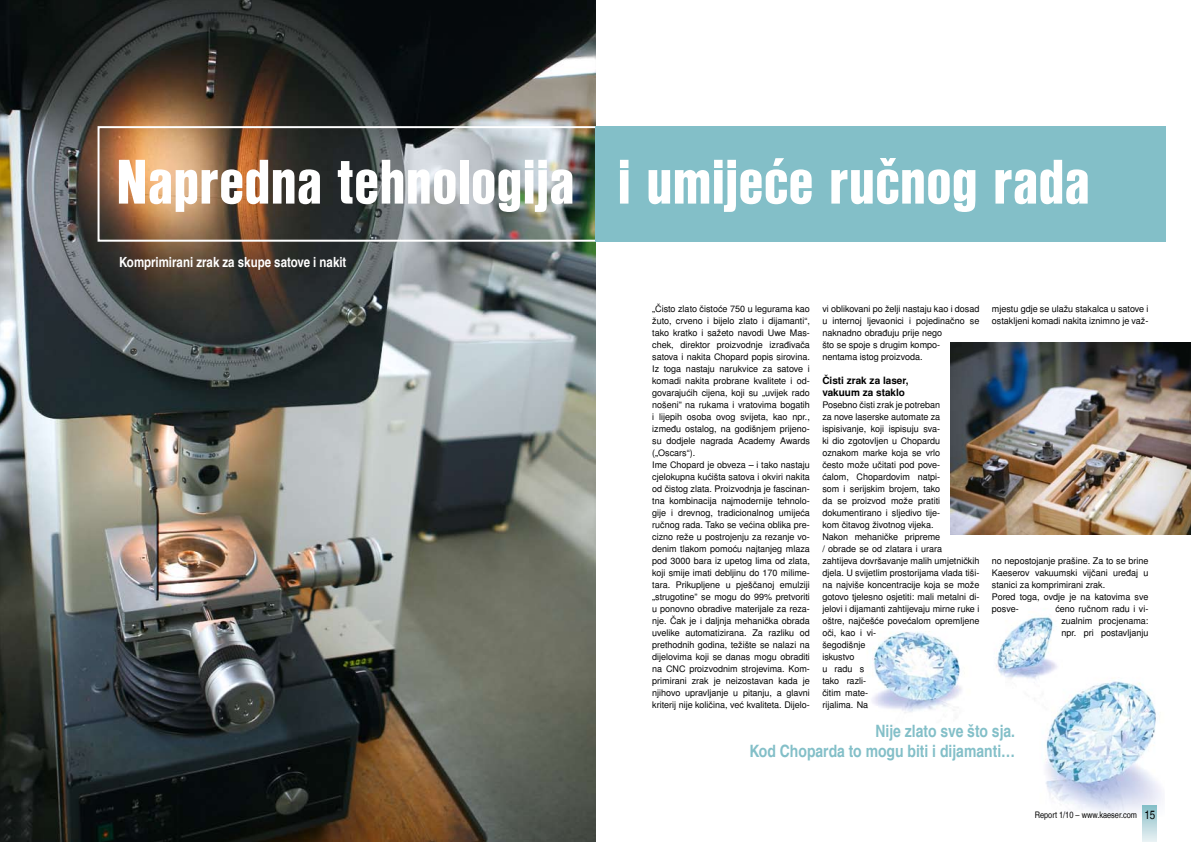
<style>
.page{position:relative;width:1191px;height:842px;background:#fff}
.page>*{position:absolute;margin:0;border:0;box-sizing:border-box;transform-origin:0 0}
.t1{font:61px "Nimbus San L Bla Con";color:#fff}
.t2{font:17px/20.4px "Nimbus San L Bol Con";color:#83bfc8;text-align:right}
.t3{font:14px "Nimbus San L Bol Con";color:#fff}
.t4{font:700 10px/12px "Nimbus San L";color:#000}
.t5{font:9px/12px "Nimbus San L";color:#000}
.t6{font:9px "Nimbus San L Reg Con";color:#000}
.s1{font-size:12px}
</style>
<div class="page">
<img style="left:872px;top:617px;width:290px;height:200px">
<svg style="left:1142px;top:806px;width:14px;height:36px"></svg>
<img style="left:0;top:0;width:595px;height:842px">
<img style="left:950px;top:342px;width:241px;height:193px">
<div style="left:98px;top:126px;width:502px;height:116px;border:2px solid #fff"></div>
<div style="left:595px;top:126px;width:570px;height:116px;background:#83bfc8"></div>
<h1 class="t1" style="left:116px;top:136px;width:460px">Napredna tehnologija</h1>
<h3 class="t3" style="left:119px;top:253px;width:229px">Komprimirani zrak za skupe satove i nakit</h3>
<h1 class="t1" style="left:617px;top:136px;width:474px">i umijeće ručnog rada</h1>
<p class="t5" style="left:652px;top:303px;width:159px">„Čisto zlato čistoće 750 u legurama kao žuto, crveno i bijelo zlato i dijamanti“, tako kratko i sažeto navodi Uwe Mas&shy;chek, direktor proizvodnje izrađivača satova i nakita Chopard popis sirovina.<br>Iz toga nastaju narukvice za satove i komadi nakita probrane kvalitete i od&shy;govarajućih cijena, koji su „uvijek rado nošeni” na rukama i vratovima bogatih i lijepih osoba ovog svijeta, kao npr., između ostalog, na godišnjem prijeno&shy;su dodjele nagrada Academy Awards („Oscars“).<br>Ime Chopard je obveza – i tako nastaju cjelokupna kućišta satova i okviri nakita od čistog zlata. Proizvodnja je fascinan&shy;tna kombinacija najmodernije tehnolo&shy;gije i drevnog, tradicionalnog umijeća ručnog rada. Tako se većina oblika pre&shy;cizno reže u postrojenju za rezanje vo&shy;denim tlakom pomoću najtanjeg mlaza pod 3000 bara iz upetog lima od zlata, koji smije imati debljinu do 170 milime&shy;tara. Prikupljene u pješčanoj emulziji „strugotine” se mogu do 99% pretvoriti u ponovno obradive materijale za reza&shy;nje. Čak je i daljnja mehanička obrada uvelike automatizirana. Za razliku od prethodnih godina, težište se nalazi na dijelovima koji se danas mogu obraditi na CNC proizvodnim strojevima. Kom&shy;primirani zrak je neizostavan kada je njihovo upravljanje u pitanju, a glavni kriterij nije količina, već kvaliteta. Dijelo-</p>
<p class="t5" style="left:822px;top:303px;width:159px">vi oblikovani po želji nastaju kao i dosad u internoj ljevaonici i pojedinačno se naknadno obrađuju prije nego<br>što se spoje s drugim kompo-<br>nentama istog proizvoda.</p>
<p class="t4" style="left:822px;top:375px;width:88px">Čisti zrak za laser, vakuum za staklo</p>
<p class="t5" style="left:822px;top:399px;width:159px">Posebno čisti zrak je potreban<br>za nove laserske automate za ispisivanje, koji ispisuju sva-<br>ki dio zgotovljen u Chopardu<br>oznakom marke koja se vrlo<br>često može učitati pod pove-<br>ćalom, Chopardovim natpi-<br>som i serijskim brojem, tako<br>da se proizvod može pratiti dokumentirano i sljedivo tije-<br>kom čitavog životnog vijeka.<br>Nakon mehaničke pripreme<br>/ obrade se od zlatara i urara zahtijeva dovršavanje malih umjetničkih djela. U svijetlim prostorijama vlada tiši&shy;na najviše koncentracije koja se može gotovo tjelesno osjetiti: mali metalni di&shy;jelovi i dijamanti zahtijevaju mirne ruke i oštre, najčešće povećalom opremljene oči, kao i vi-<br>šegodišnje<br>iskustvo<br>u radu s<br>tako razli-<br>čitim mate-<br>rijalima. Na</p>
<p class="t5" style="left:992px;top:303px;width:158px">mjestu gdje se ulažu stakalca u satove i ostakljeni komadi nakita iznimno je važ-</p>
<p class="t5" style="left:992px;top:555px;width:158px">no nepostojanje prašine. Za to se brine<br>Kaeserov vakuumski vijčani uređaj u stanici za komprimirani zrak.<br>Pored toga, ovdje je na katovima sve posve-</p>
<p class="t5" style="left:1061px;top:603px;width:88px;text-align:justify;text-indent:-6px">ćeno ručnom radu i vi&shy;zualnim procjenama: npr. pri postavljanju</p>
<h2 class="t2" style="left:749px;top:721px;width:267px">Nije zlato sve što sja.<br>Kod Choparda to mogu biti i dijamanti…</h2>
<p class="t6" style="left:1034px;top:809px;width:122px">Report 1/10 – www.kaeser.com <span class="s1">15</span></p>
</div>
